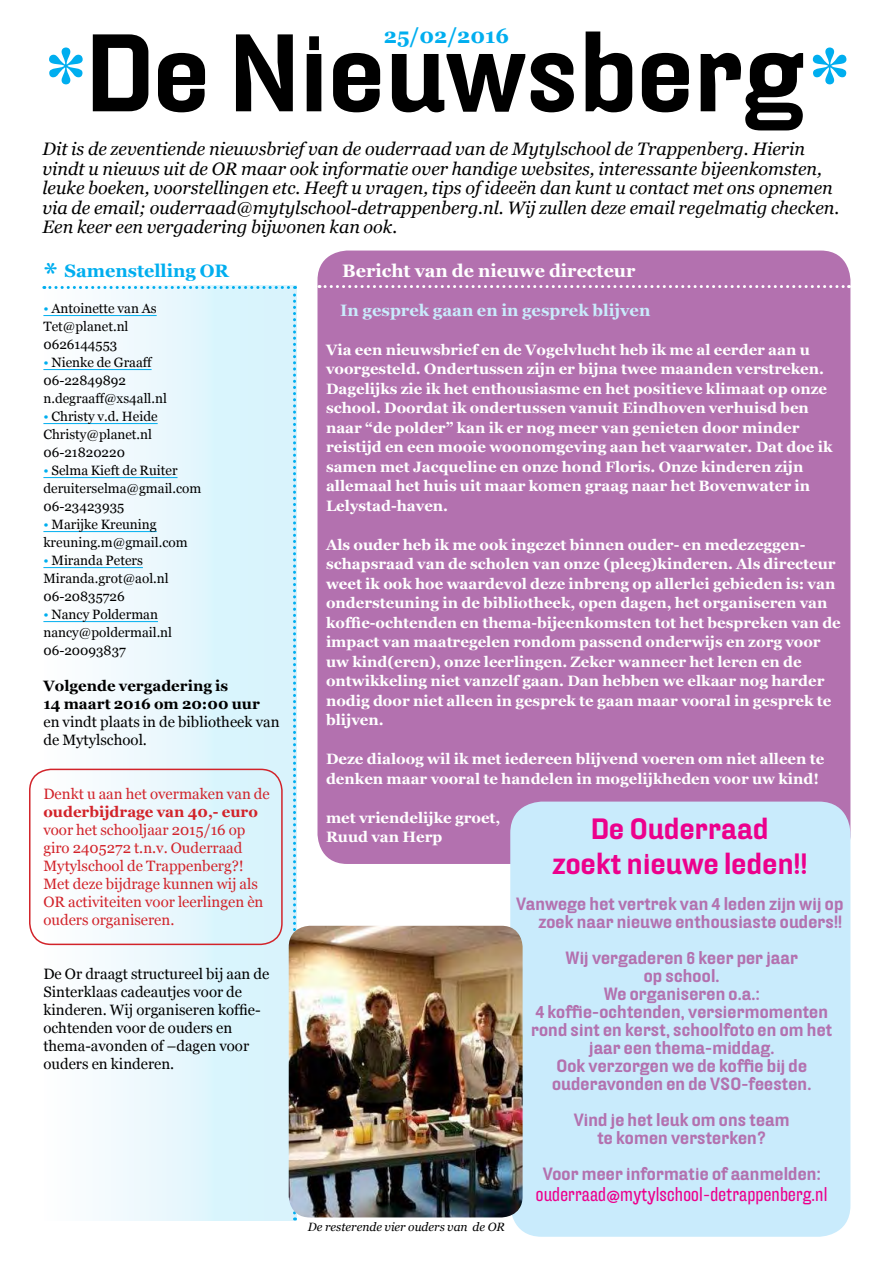
<style>
.page{position:relative;width:893px;height:1263px;background:#fff}
.page>*{position:absolute;margin:0;border:0;box-sizing:border-box;transform-origin:0 0}
.t1{font:700 106.5px "Hydra OT Extd";letter-spacing:.01em;color:#000}
.t2{font:700 28.5px/34.5px "Hydra OT Extd";letter-spacing:.01em;color:#ec008c;text-align:center}
.t3{font:700 21px "Georgia";color:#00aeef}
.t4{font:18.6px "Hydra OT Extd";letter-spacing:.01em;color:#ec008c}
.t5{font:italic 18px/19.5px "Georgia";color:#000}
.t6{font:700 18px "Georgia";color:#fff}
.t7{font:700 18px "Georgia";color:#00aeef}
.t8{font:700 17.25px/18px "Hydra OT Extd";letter-spacing:.01em;color:#b371af;text-align:center}
.t9{font:700 16.5px "Georgia";color:#c9ebfc}
.t10{font:700 15px/19.5px "Georgia";color:#fff}
.t11{font:15px/18px "Georgia";color:#000}
.t12{font:15px/18px "Georgia";color:#d2232a}
.t13{font:700 15px/18px "Georgia";color:#000}
.t14{font:700 15px "Georgia";color:#d2232a}
.t15{font:13.5px/18px "Georgia";color:#000}
.t16{font:italic 12px "Georgia";color:#000}
.s1{font-family:"Clarendon";font-size:93.45px;color:#00aeef}
.s2{font-size:30px}
.s3{color:#00aeef}
</style>
<div class="page">
<div style="left:317px;top:251px;width:533px;height:613px;background:#b371af;border-radius:30px"></div>
<svg style="left:319px;top:285px;width:530px;height:3px"></svg>
<hr style="left:43px;top:315px;width:114px;height:1px;background:#00aeef">
<hr style="left:43px;top:369px;width:109px;height:1px;background:#00aeef">
<hr style="left:43px;top:423px;width:115px;height:1px;background:#00aeef">
<hr style="left:43px;top:477px;width:135px;height:1px;background:#00aeef">
<hr style="left:43px;top:531px;width:114px;height:1px;background:#00aeef">
<hr style="left:43px;top:567px;width:100px;height:1px;background:#00aeef">
<hr style="left:43px;top:621px;width:115px;height:1px;background:#00aeef">
<svg style="left:44px;top:286px;width:252px;height:934px"></svg>
<div style="left:510px;top:801px;width:340px;height:436px;background:#c9ebfc;border-radius:32px"></div>
<img style="left:289px;top:926px;width:234px;height:291px">
<h3 class="t3" style="left:384px;top:23px;width:127px">25/02/2016</h3>
<h1 class="t1" style="left:43px;top:8px;width:812px"><span class="s1">*</span>De Nieuwsberg<span class="s1">*</span></h1>
<p class="t5" style="left:43px;top:139px;width:798px">Dit is de zeventiende nieuwsbrief van de ouderraad van de Mytylschool de Trappenberg. Hierin vindt u nieuws uit de OR maar ook informatie over handige websites, interessante bijeenkomsten, leuke boeken, voorstellingen etc. Heeft u vragen, tips of ideeën dan kunt u contact met ons opnemen via de email; ouderraad@mytylschool-detrappenberg.nl. Wij zullen deze email regelmatig checken.<br>Een keer een vergadering bijwonen kan ook.</p>
<p class="t7" style="left:43px;top:260px;width:187px"><span class="s2">*</span> Samenstelling OR</p>
<p class="t15" style="left:43px;top:299px;width:115px"><span class="s3">•</span> Antoinette van As<br>Tet@planet.nl<br>0626144553</p>
<p class="t15" style="left:43px;top:353px;width:125px"><span class="s3">•</span> Nienke de Graaff<br>06-22849892 n.degraaff@xs4all.nl</p>
<p class="t15" style="left:43px;top:407px;width:116px"><span class="s3">•</span> Christy v.d. Heide<br>Christy@planet.nl<br>06-21820220</p>
<p class="t15" style="left:43px;top:461px;width:160px"><span class="s3">•</span> Selma Kieft de Ruiter deruiterselma@gmail.com<br>06-23423935</p>
<p class="t15" style="left:43px;top:515px;width:146px"><span class="s3">•</span> Marijke Kreuning kreuning.m@gmail.com</p>
<p class="t15" style="left:43px;top:551px;width:127px"><span class="s3">•</span> Miranda Peters<br>Miranda.grot@aol.nl<br>06-20835726</p>
<p class="t15" style="left:43px;top:605px;width:130px"><span class="s3">•</span> Nancy Polderman nancy@poldermail.nl<br>06-20093837</p>
<p class="t13" style="left:43px;top:676px;width:218px">Volgende vergadering is<br>14 maart 2016 om 20:00 uur</p>
<p class="t11" style="left:43px;top:712px;width:238px">en vindt plaats in de bibliotheek van de Mytylschool.</p>
<p class="t12" style="left:43px;top:784px;width:228px">Denkt u aan het overmaken van de</p>
<p class="t14" style="left:43px;top:803px;width:216px">ouderbijdrage van 40,- euro</p>
<p class="t12" style="left:43px;top:820px;width:222px">voor het schooljaar 2015/16 op giro 2405272 t.n.v. Ouderraad<br>Mytylschool de Trappenberg?!<br>Met deze bijdrage kunnen wij als<br>OR activiteiten voor leerlingen èn ouders organiseren.</p>
<p class="t11" style="left:43px;top:964px;width:227px">De Or draagt structureel bij aan de<br>Sinterklaas cadeautjes voor de kinderen. Wij organiseren koffie&shy;ochtenden voor de ouders en thema-avonden of –dagen voor ouders en kinderen.</p>
<p class="t6" style="left:342px;top:260px;width:295px">Bericht van de nieuwe directeur</p>
<p class="t9" style="left:340px;top:300px;width:312px">In gesprek gaan en in gesprek blijven</p>
<p class="t10" style="left:326px;top:340px;width:508px">Via een nieuwsbrief en de Vogelvlucht heb ik me al eerder aan u voorgesteld. Ondertussen zijn er bijna twee maanden verstreken.<br>Dagelijks zie ik het enthousiasme en het positieve klimaat op onze school. Doordat ik ondertussen vanuit Eindhoven verhuisd ben naar “de polder” kan ik er nog meer van genieten door minder reistijd en een mooie woonomgeving aan het vaarwater. Dat doe ik samen met Jacqueline en onze hond Floris. Onze kinderen zijn allemaal het huis uit maar komen graag naar het Bovenwater in Lelystad-haven.</p>
<p class="t10" style="left:326px;top:535px;width:516px">Als ouder heb ik me ook ingezet binnen ouder- en medezeggen&shy;schapsraad van de scholen van onze (pleeg)kinderen. Als directeur weet ik ook hoe waardevol deze inbreng op allerlei gebieden is: van ondersteuning in de bibliotheek, open dagen, het organiseren van koffie-ochtenden en thema-bijeenkomsten tot het bespreken van de impact van maatregelen rondom passend onderwijs en zorg voor uw kind(eren), onze leerlingen. Zeker wanneer het leren en de ontwikkeling niet vanzelf gaan. Dan hebben we elkaar nog harder nodig door niet alleen in gesprek te gaan maar vooral in gesprek te blijven.</p>
<p class="t10" style="left:326px;top:749px;width:500px">Deze dialoog wil ik met iedereen blijvend voeren om niet alleen te denken maar vooral te handelen in mogelijkheden voor uw kind!</p>
<p class="t10" style="left:326px;top:808px;width:176px">met vriendelijke groet,<br>Ruud van Herp</p>
<h2 class="t2" style="left:552px;top:812px;width:256px">De Ouderraad<br>zoekt nieuwe leden!!</h2>
<p class="t8" style="left:516px;top:894px;width:328px;text-align:right">Vanwege het vertrek van 4 leden zijn wij op zoek naar nieuwe enthousiaste ouders!!</p>
<p class="t8" style="left:531px;top:948px;width:303px">Wij vergaderen 6 keer per jaar<br>op school.<br>We organiseren o.a.:<br>4 koffie-ochtenden, versiermomenten rond sint en kerst, schoolfoto en om het jaar een thema-middag.<br>Ook verzorgen we de koffie bij de ouderavonden en de VSO-feesten.</p>
<p class="t8" style="left:574px;top:1110px;width:217px">Vind je het leuk om ons team te komen versterken?</p>
<p class="t8" style="left:543px;top:1164px;width:279px">Voor meer informatie of aanmelden:</p>
<p class="t4" style="left:536px;top:1183px;width:293px">ouderraad@mytylschool-detrappenberg.nl</p>
<p class="t16" style="left:308px;top:1220px;width:198px">De resterende vier ouders van de OR</p>
</div>
